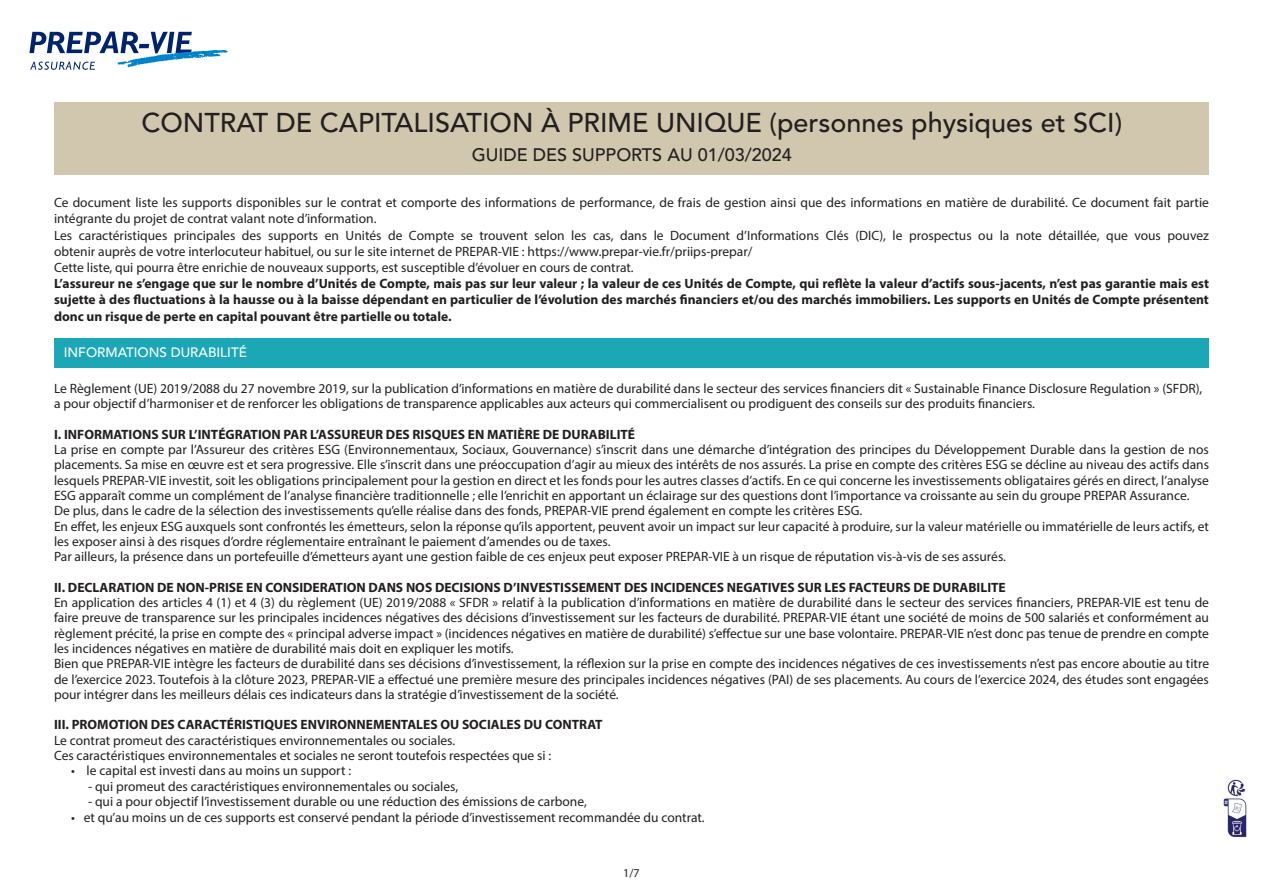
<style>
.page{position:relative;width:1263px;height:893px;background:#fff}
.page>*{position:absolute;margin:0;border:0;box-sizing:border-box;transform-origin:0 0}
.t1{font:500 27px "Avenir LT Std";color:#231f20}
.t2{font:500 18px "Avenir LT Std";color:#231f20}
.t3{font:13.5px/15.3px "Myriad Pro";color:#231f20}
.t4{font:700 13.5px/16.2px "Myriad Pro";color:#231f20;text-align:justify}
.t5{font:500 13.5px "Avenir LT Std";color:#fff}
.t6{font:12px "Myriad Pro";color:#231f20}
</style>
<div class="page">
<div style="left:55px;top:102px;width:1154px;height:72px;background:#d1c7ae"></div>
<svg style="left:29px;top:32px;width:199px;height:38px"></svg>
<div style="left:54px;top:338px;width:1155px;height:30px;background:#1ba7b6"></div>
<img style="left:1223px;top:779px;width:24px;height:58px">
<p class="t1" style="left:141px;top:107px;width:982px">CONTRAT DE CAPITALISATION À PRIME UNIQUE (personnes physiques et SCI)</p>
<p class="t2" style="left:472px;top:144px;width:321px">GUIDE DES SUPPORTS AU 01/03/2024</p>
<p class="t3" style="left:54px;top:194px;width:1156px;line-height:16.2px">Ce document liste les supports disponibles sur le contrat et comporte des informations de performance, de frais de gestion ainsi que des informations en matière de durabilité. Ce document fait partie intégrante du projet de contrat valant note d’information.</p>
<p class="t3" style="left:54px;top:227px;width:1156px;line-height:16.2px">Les caractéristiques principales des supports en Unités de Compte se trouvent selon les cas, dans le Document d’Informations Clés (DIC), le prospectus ou la note détaillée, que vous pouvez obtenir auprès de votre interlocuteur habituel, ou sur le site internet de PREPAR-VIE : https://www.prepar-vie.fr/priips-prepar/</p>
<p class="t3" style="left:54px;top:260px;width:581px">Cette liste, qui pourra être enrichie de nouveaux supports, est susceptible d’évoluer en cours de contrat.</p>
<p class="t4" style="left:54px;top:275px;width:1156px">L’assureur ne s’engage que sur le nombre d’Unités de Compte, mais pas sur leur valeur ; la valeur de ces Unités de Compte, qui reflète la valeur d’actifs sous-jacents, n’est pas garantie mais est sujette à des fluctuations à la hausse ou à la baisse dépendant en particulier de l’évolution des marchés financiers et/ou des marchés immobiliers. Les supports en Unités de Compte présentent donc un risque de perte en capital pouvant être partielle ou totale.</p>
<p class="t5" style="left:64px;top:345px;width:185px">INFORMATIONS DURABILITÉ</p>
<p class="t3" style="left:54px;top:380px;width:1150px">Le Règlement (UE) 2019/2088 du 27 novembre 2019, sur la publication d’informations en matière de durabilité dans le secteur des services financiers dit « Sustainable Finance Disclosure Regulation » (SFDR),</p>
<p class="t3" style="left:54px;top:396px;width:982px">a pour objectif d’harmoniser et de renforcer les obligations de transparence applicables aux acteurs qui commercialisent ou prodiguent des conseils sur des produits financiers.</p>
<p class="t4" style="left:54px;top:426px;width:583px">I. INFORMATIONS SUR L’INTÉGRATION PAR L’ASSUREUR DES RISQUES EN MATIÈRE DE DURABILITÉ</p>
<p class="t3" style="left:54px;top:442px;width:1156px;text-align:justify">La prise en compte par l’Assureur des critères ESG (Environnementaux, Sociaux, Gouvernance) s’inscrit dans une démarche d’intégration des principes du Développement Durable dans la gestion de nos placements. Sa mise en œuvre est et sera progressive. Elle s’inscrit dans une préoccupation d’agir au mieux des intérêts de nos assurés. La prise en compte des critères ESG se décline au niveau des actifs dans lesquels PREPAR-VIE investit, soit les obligations principalement pour la gestion en direct et les fonds pour les autres classes d’actifs. En ce qui concerne les investissements obligataires gérés en direct, l’analyse ESG apparaît comme un complément de l’analyse financière traditionnelle ; elle l’enrichit en apportant un éclairage sur des questions dont l’importance va croissante au sein du groupe PREPAR Assurance.</p>
<p class="t3" style="left:54px;top:503px;width:810px">De plus, dans le cadre de la sélection des investissements qu’elle réalise dans des fonds, PREPAR-VIE prend également en compte les critères ESG.</p>
<p class="t3" style="left:54px;top:518px;width:1156px">En effet, les enjeux ESG auxquels sont confrontés les émetteurs, selon la réponse qu’ils apportent, peuvent avoir un impact sur leur capacité à produire, sur la valeur matérielle ou immatérielle de leurs actifs, et les exposer ainsi à des risques d’ordre réglementaire entraînant le paiement d’amendes ou de taxes.</p>
<p class="t3" style="left:54px;top:549px;width:953px">Par ailleurs, la présence dans un portefeuille d’émetteurs ayant une gestion faible de ces enjeux peut exposer PREPAR-VIE à un risque de réputation vis-à-vis de ses assurés.</p>
<p class="t4" style="left:54px;top:579px;width:953px">II. DECLARATION DE NON-PRISE EN CONSIDERATION DANS NOS DECISIONS D’INVESTISSEMENT DES INCIDENCES NEGATIVES SUR LES FACTEURS DE DURABILITE</p>
<p class="t3" style="left:54px;top:595px;width:1156px;text-align:justify">En application des articles 4 (1) et 4 (3) du règlement (UE) 2019/2088 « SFDR » relatif à la publication d’informations en matière de durabilité dans le secteur des services financiers, PREPAR-VIE est tenu de faire preuve de transparence sur les principales incidences négatives des décisions d’investissement sur les facteurs de durabilité. PREPAR-VIE étant une société de moins de 500 salariés et conformément au règlement précité, la prise en compte des « principal adverse impact » (incidences négatives en matière de durabilité) s’effectue sur une base volontaire. PREPAR-VIE n’est donc pas tenue de prendre en compte les incidences négatives en matière de durabilité mais doit en expliquer les motifs.</p>
<p class="t3" style="left:54px;top:656px;width:1156px;text-align:justify">Bien que PREPAR-VIE intègre les facteurs de durabilité dans ses décisions d’investissement, la réflexion sur la prise en compte des incidences négatives de ces investissements n’est pas encore aboutie au titre de l’exercice 2023. Toutefois à la clôture 2023, PREPAR-VIE a effectué une première mesure des principales incidences négatives (PAI) de ses placements. Au cours de l’exercice 2024, des études sont engagées pour intégrer dans les meilleurs délais ces indicateurs dans la stratégie d’investissement de la société.</p>
<p class="t4" style="left:54px;top:716px;width:550px">III. PROMOTION DES CARACTÉRISTIQUES ENVIRONNEMENTALES OU SOCIALES DU CONTRAT</p>
<p class="t3" style="left:54px;top:732px;width:403px">Le contrat promeut des caractéristiques environnementales ou sociales.</p>
<p class="t3" style="left:54px;top:748px;width:499px">Ces caractéristiques environnementales et sociales ne seront toutefois respectées que si :</p>
<p class="t3" style="left:71px;top:763px;width:282px">• le capital est investi dans au moins un support :</p>
<p class="t3" style="left:88px;top:778px;width:372px">- qui promeut des caractéristiques environnementales ou sociales,</p>
<p class="t3" style="left:88px;top:794px;width:500px">- qui a pour objectif l’investissement durable ou une réduction des émissions de carbone,</p>
<p class="t3" style="left:71px;top:810px;width:635px">• et qu’au moins un de ces supports est conservé pendant la période d’investissement recommandée du contrat.</p>
<p class="t6" style="left:623px;top:865px;width:18px">1/7</p>
</div>
